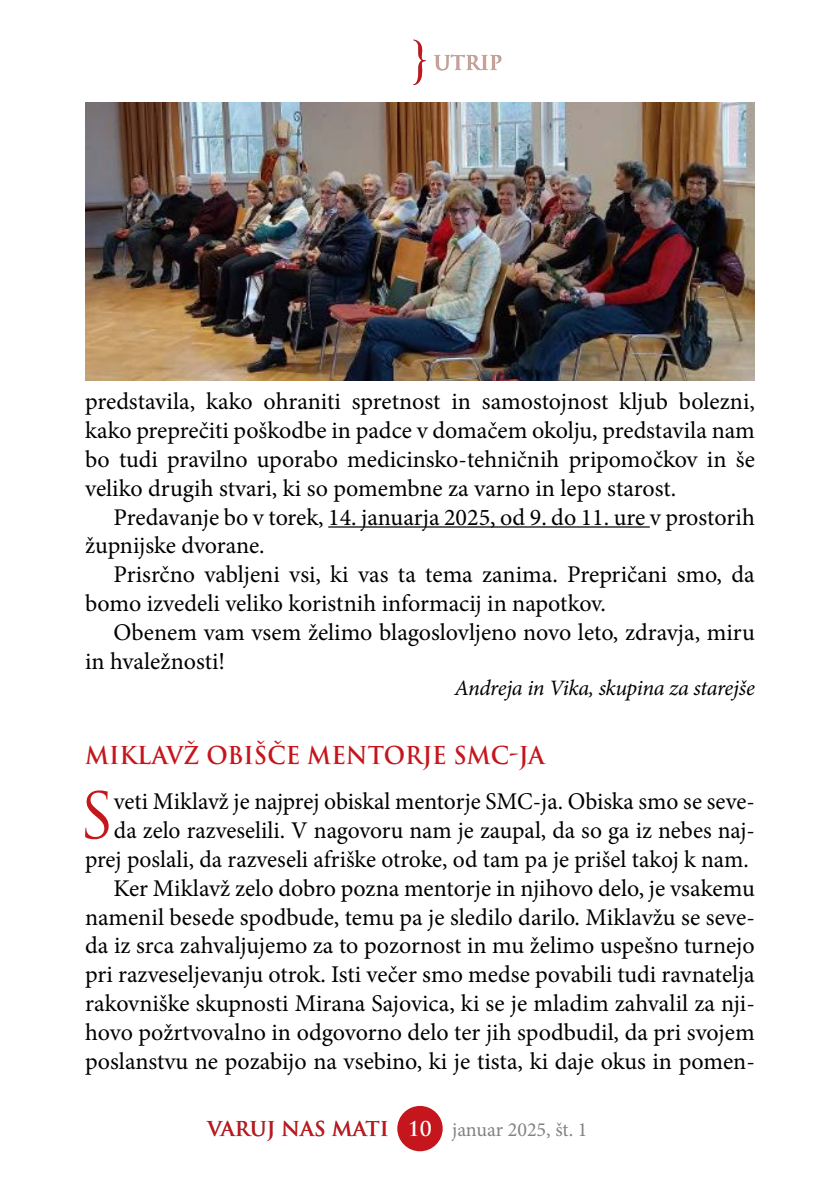
<style>
.page{position:relative;width:840px;height:1191px;background:#fff}
.page>*{position:absolute;margin:0;border:0;box-sizing:border-box;transform-origin:0 0}
.t1{font:62.2px "Trajan Pro";color:#c4161c}
.t2{font:24px/28.8px "Minion Pro";color:#000}
.t3{font:700 24px "Trajan Pro";color:#c4161c;scale:.96 1}
.t4{font:italic 22px "Minion Pro";letter-spacing:-.02em;color:#000}
.t5{font:20px "Minion Pro";color:#808285}
.t6{font:700 20px "Trajan Pro";color:#c4161c}
.t7{font:700 20px "Trajan Pro";color:#cfa093}
.s1{font-family:"Trajan Pro";font-weight:700;color:#fff}
</style>
<div class="page">
<div style="left:397px;top:1106px;width:45px;height:45px;background:#c4161c;border-radius:50%"></div>
<hr style="left:328px;top:526px;width:321px;height:1px;background:#000">
<img style="left:85px;top:102px;width:669px;height:278px">
<svg style="left:413px;top:40px;width:12px;height:45px"></svg>
<p class="t7" style="left:433px;top:50px;width:44px">UTRIP</p>
<p class="t2" style="left:85px;top:387px;width:671px;text-align:justify">predstavila, kako ohraniti spretnost in samostojnost kljub bolezni, kako preprečiti poškodbe in padce v domačem okolju, predstavila nam bo tudi pravilno uporabo medicinsko-tehničnih pripomočkov in še veliko drugih stvari, ki so pomembne za varno in lepo starost.</p>
<p class="t2" style="left:85px;top:502px;width:670px;text-indent:28px">Predavanje bo v torek, 14. januarja 2025, od 9. do 11. ure v prostorih župnijske dvorane.</p>
<p class="t2" style="left:85px;top:560px;width:670px;text-indent:28px">Prisrčno vabljeni vsi, ki vas ta tema zanima. Prepričani smo, da bomo izvedeli veliko koristnih informacij in napotkov.</p>
<p class="t2" style="left:85px;top:618px;width:670px;text-indent:28px">Obenem vam vsem želimo blagoslovljeno novo leto, zdravja, miru in hvaležnosti!</p>
<p class="t4" style="left:454px;top:673px;width:301px">Andreja in Vika, skupina za starejše</p>
<p class="t3" style="left:85px;top:740px;width:480px">MIKLAVŽ OBIŠČE MENTO RJE SMC-JA</p>
<h1 class="t1" style="left:79px;top:776px;width:36px">S</h1>
<p class="t2" style="left:85px;top:787px;width:671px;text-align:right">veti Miklavž je najprej obiskal mentorje SMC-ja. Obiska smo se seve&shy;da zelo razveselili. V nagovoru nam je zaupal, da so ga iz nebes naj&shy;prej poslali, da razveseli afriške otroke, od tam pa je prišel takoj k nam.<br>Ker Miklavž zelo dobro pozna mentorje in njihovo delo, je vsakemu namenil besede spodbude, temu pa je sledilo darilo. Miklavžu se seve&shy;da iz srca zahvaljujemo za to pozornost in mu želimo uspešno turnejo pri razveseljevanju otrok. Isti večer smo medse povabili tudi ravnatelja rakovniške skupnosti Mirana Sajovica, ki se je mladim zahvalil za nji&shy;hovo požrtvovalno in odgovorno delo ter jih spodbudil, da pri svojem poslanstvu ne pozabijo na vsebino, ki je tista, ki daje okus in pomen-</p>
<p class="t6" style="left:207px;top:1116px;width:183px">VARUJ NAS MATI</p>
<p class="t5" style="left:408px;top:1116px;width:181px"><span class="s1">10</span> januar 2025, št. 1</p>
</div>
